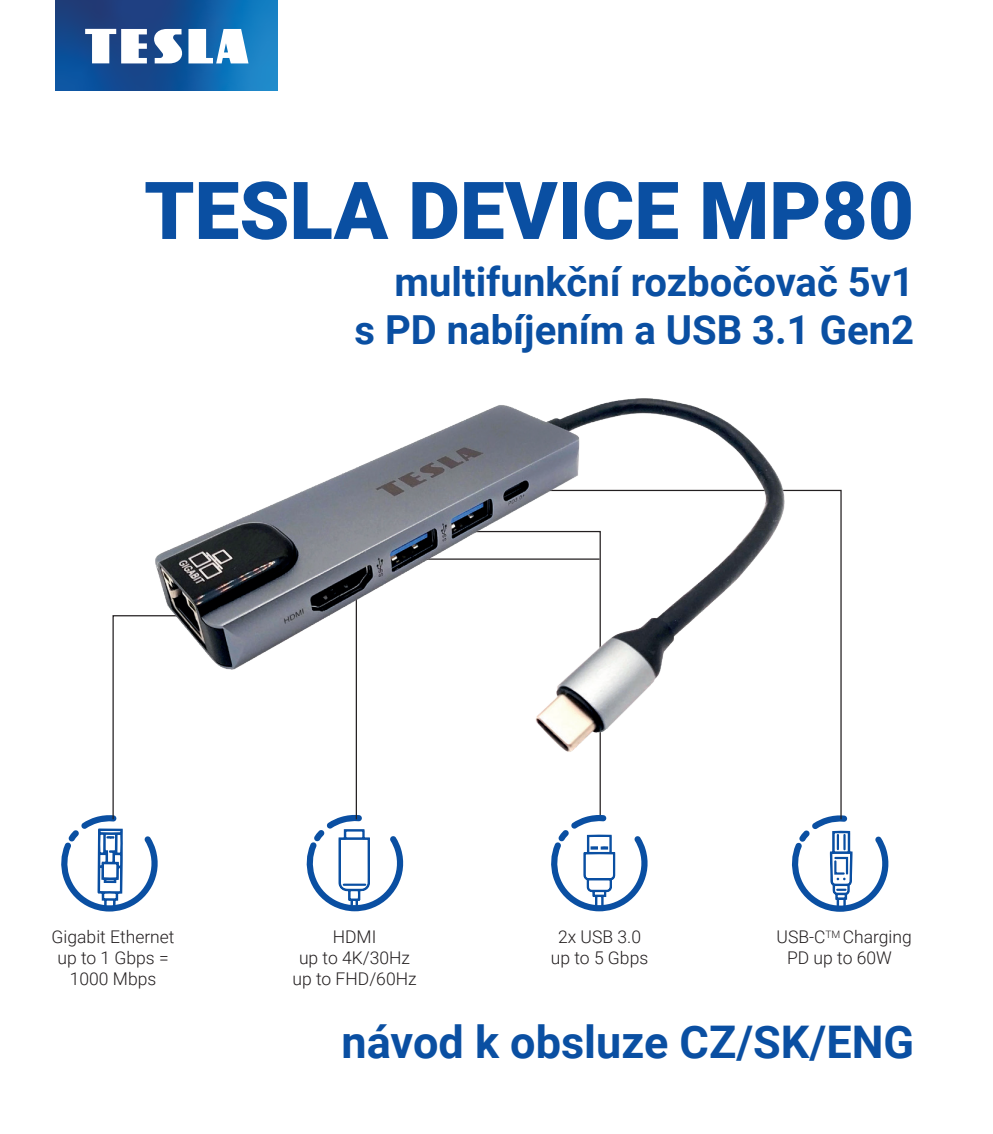
<style>
.page{position:relative;width:993px;height:1134px;background:#fff}
.page>*{position:absolute;margin:0;border:0;box-sizing:border-box;transform-origin:0 0}
.t1{font:900 80px "Roboto";color:#0a4fa2}
.t2{font:700 45px "Roboto";color:#0a4fa2}
.t3{font:700 40px/48px "Roboto";color:#0a4fa2;text-align:right}
.t4{font:300 17.5px/21px "Roboto";color:#231f20;text-align:center}
</style>
<div class="page">
<svg style="left:56px;top:0;width:222px;height:90px;background:#155a9e"></svg>
<svg style="left:85px;top:29px;width:163px;height:34px"></svg>
<svg style="left:791px;top:815px;width:98px;height:97px"></svg>
<svg style="left:61px;top:615px;width:97px;height:297px"></svg>
<svg style="left:306px;top:814px;width:98px;height:97px"></svg>
<hr style="left:344px;top:884px;width:21px;height:2px;background:#0a4fa2">
<svg style="left:551px;top:820px;width:97px;height:91px"></svg>
<hr style="left:355px;top:577px;width:2px;height:242px;background:#231f20">
<svg style="left:578px;top:489px;width:264px;height:331px"></svg>
<img style="left:126px;top:398px;width:684px;height:400px">
<h1 class="t1" style="left:144px;top:154px;width:771px">TESLA DEVICE MP80</h1>
<h3 class="t3" style="left:354px;top:256px;width:561px">multifunkční rozbočovač 5v1<br>s PD nabíjením a USB 3.1 Gen2</h3>
<p class="t4" style="left:52px;top:926px;width:124px">Gigabit Ethernet up to 1 Gbps =<br>1000 Mbps</p>
<p class="t4" style="left:550px;top:926px;width:99px">2x USB 3.0 up to 5 Gbps</p>
<p class="t4" style="left:292px;top:926px;width:126px">HDMI<br>up to 4K/30Hz up to FHD/60Hz</p>
<p class="t4" style="left:776px;top:926px;width:137px">USB-C<sup>TM</sup> Charging<br>PD up to 60W</p>
<h2 class="t2" style="left:341px;top:1011px;width:574px">návod k obsluze CZ/SK/ENG</h2>
</div>
